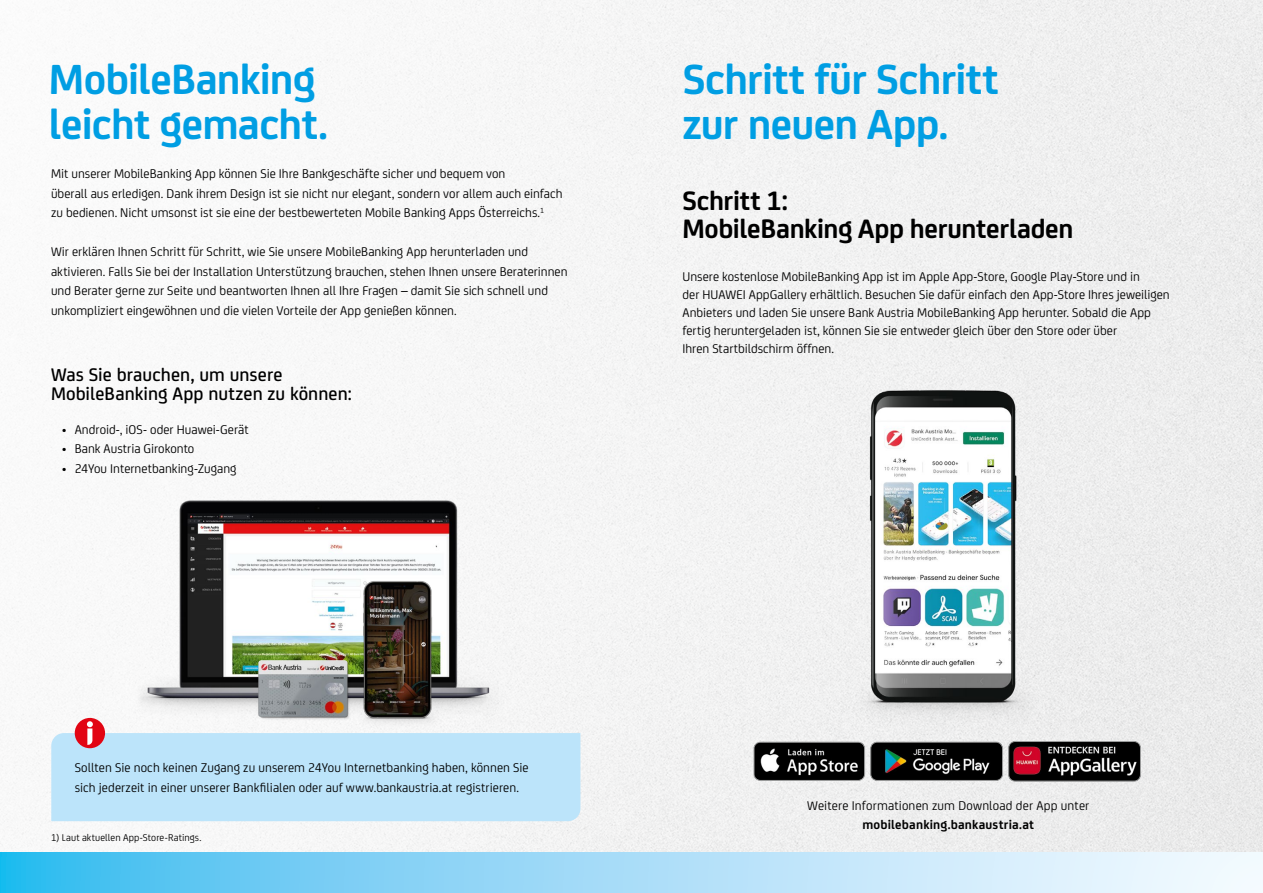
<style>
.page{position:relative;width:1263px;height:893px;background:#fff}
.page>*{position:absolute;margin:0;border:0;box-sizing:border-box;transform-origin:0 0}
.t1{font:700 45px/45px "Uni Credit";letter-spacing:-.015em;color:#009ee3}
.t2{font:700 28.5px/28.5px "Uni Credit";letter-spacing:-.01em;color:#000}
.t3{font:500 19.5px/19.5px "Uni Credit";letter-spacing:.005em;color:#000}
.t4{font:13.5px/19.5px "Uni Credit";color:#000}
.t5{font:700 13.5px "Uni Credit";letter-spacing:.015em;color:#000}
.t6{font:10.5px "Uni Credit";letter-spacing:.01em;color:#000}
</style>
<div class="page">
<img style="left:0;top:0;width:1263px;height:853px">
<svg style="left:0;top:853px;width:1263px;height:40px;background:#a0dcf7"></svg>
<img style="left:52px;top:473px;width:528px;height:260px">
<img style="left:359px;top:529px;width:83px;height:204px">
<div style="left:51px;top:733px;width:529px;height:88px;background:#bce4fa"></div>
<img style="left:254px;top:647px;width:101px;height:75px">
<div style="left:75px;top:718px;width:30px;height:30px;background:#e20513;border-radius:50%"></div>
<svg style="left:87px;top:721px;width:6px;height:24px"></svg>
<div style="left:754px;top:742px;width:110px;height:38px;background:#000;border-radius:6px"></div>
<img style="left:754px;top:743px;width:110px;height:35px">
<div style="left:754px;top:742px;width:111px;height:39px;border:1px solid #9c9d9d;border-radius:6px"></div>
<img style="left:871px;top:742px;width:131px;height:38px">
<div style="left:870px;top:742px;width:133px;height:39px;border:1px solid #9c9d9d;border-radius:6px"></div>
<img style="left:1009px;top:741px;width:131px;height:40px">
<div style="left:1008px;top:741px;width:133px;height:40px;border:1px solid #9c9d9d;border-radius:6px"></div>
<img style="left:684px;top:366px;width:526px;height:367px">
<h1 class="t1" style="left:49px;top:54px;width:280px">MobileBanking leicht gemacht.</h1>
<p class="t4" style="left:51px;top:163px;width:513px">Mit unserer MobileBanking App können Sie Ihre Bankgeschäfte sicher und bequem von<br>überall aus erledigen. Dank ihrem Design ist sie nicht nur elegant, sondern vor allem auch einfach zu bedienen. Nicht umsonst ist sie eine der bestbewerteten Mobile Banking Apps Österreichs.<sup>1</sup></p>
<p class="t4" style="left:51px;top:241px;width:518px">Wir erklären Ihnen Schritt für Schritt, wie Sie unsere MobileBanking App herunterladen und aktivieren. Falls Sie bei der Installation Unterstützung brauchen, stehen Ihnen unsere Beraterinnen und Berater gerne zur Seite und beantworten Ihnen all Ihre Fragen – damit Sie sich schnell und unkompliziert eingewöhnen und die vielen Vorteile der App genießen können.</p>
<h3 class="t3" style="left:51px;top:363px;width:302px">Was Sie brauchen, um unsere<br>MobileBanking App nutzen zu können:</h3>
<p class="t4" style="left:62px;top:419px;width:188px">• Android-, iOS- oder Huawei-Gerät</p>
<p class="t4" style="left:62px;top:438px;width:134px">• Bank Austria Girokonto</p>
<p class="t4" style="left:62px;top:458px;width:176px">• 24You Internetbanking-Zugang</p>
<p class="t4" style="left:75px;top:757px;width:455px">Sollten Sie noch keinen Zugang zu unserem 24You Internetbanking haben, können Sie sich jederzeit in einer unserer Bankfilialen oder auf www.bankaustria.at registrieren.</p>
<p class="t6" style="left:51px;top:830px;width:152px">1) Laut aktuellen App-Store-Ratings.</p>
<h1 class="t1" style="left:683px;top:54px;width:317px">Schritt für Schritt zur neuen App.</h1>
<h2 class="t2" style="left:682px;top:184px;width:392px">Schritt 1:<br>MobileBanking App herunterladen</h2>
<p class="t4" style="left:682px;top:267px;width:489px;line-height:18px">Unsere kostenlose MobileBanking App ist im Apple App-Store, Google Play-Store und in<br>der HUAWEI AppGallery erhältlich. Besuchen Sie dafür einfach den App-Store Ihres jeweiligen Anbieters und laden Sie unsere Bank Austria MobileBanking App herunter. Sobald die App fertig heruntergeladen ist, können Sie sie entweder gleich über den Store oder über<br>Ihren Startbildschirm öffnen.</p>
<p class="t4" style="left:807px;top:795px;width:284px">Weitere Informationen zum Download der App unter</p>
<p class="t5" style="left:862px;top:815px;width:173px">mobilebanking.bankaustria.at</p>
</div>
